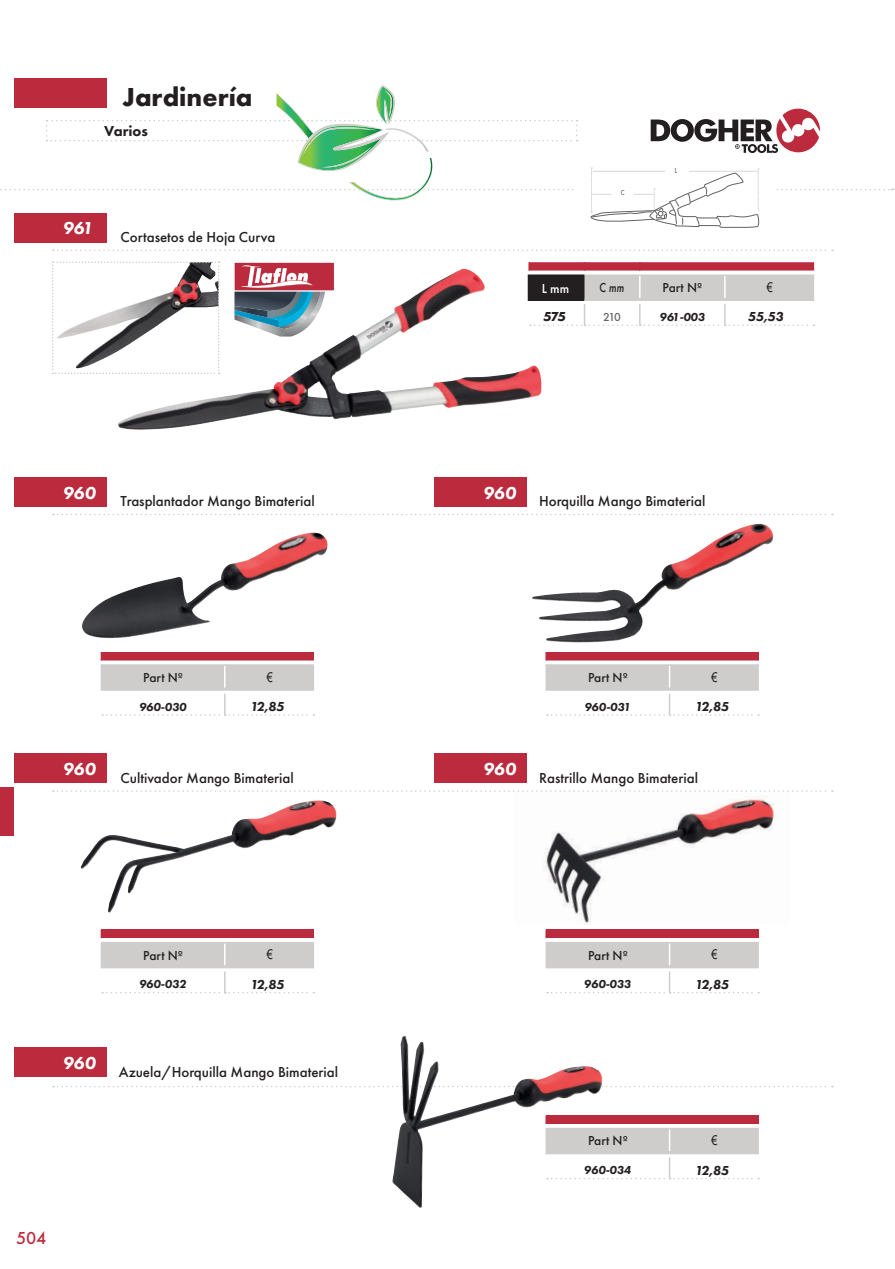
<style>
.page{position:relative;width:895px;height:1269px;background:#fff}
.page>*{position:absolute;margin:0;border:0;box-sizing:border-box;transform-origin:0 0}
.t1{font:700 27px "Futura PT";color:#231f20}
.t2{font:italic 800 18px "Futura PT";color:#fff}
.t3{font:500 18px "Futura PT";color:#bb2b3d}
.t4{font:500 15px "Futura PT";color:#231f20}
.t5{font:800 15px "Futura PT";color:#231f20}
.t6{font:500 13.5px "Futura PT";color:#231f20}
.t7{font:italic 800 13.5px "Futura PT";letter-spacing:-.01em;color:#231f20}
.t8{font:13.5px "Arial";color:#231f20;scale:.8 1}
.t9{font:500 13.5px "Futura PT";color:#fff}
.t10{font:italic 500 13.5px "Futura PT";color:#231f20;scale:.8 1}
.t11{font:italic 700 13.5px "Futura PT";color:#231f20}
.t12{font:italic 800 12px "Futura PT";letter-spacing:-.01em;color:#231f20}
.t13{font:500 12px "Futura PT";color:#636366}
.t14{font:500 7.65px "Futura PT";color:#636366;scale:.8 1}
.s1{font-style:normal}
</style>
<div class="page">
<div style="left:14px;top:78px;width:92px;height:29px;background:#bb2b3d"></div>
<div style="left:0;top:787px;width:14px;height:48px;background:#bb2b3d"></div>
<div style="left:434px;top:477px;width:93px;height:29px;background:#bb2b3d"></div>
<svg style="left:53px;top:513px;width:780px;height:2px"></svg>
<div style="left:14px;top:477px;width:92px;height:29px;background:#bb2b3d"></div>
<svg style="left:101px;top:652px;width:213px;height:63px"></svg>
<svg style="left:545px;top:652px;width:214px;height:63px"></svg>
<div style="left:434px;top:753px;width:93px;height:29px;background:#bb2b3d"></div>
<svg style="left:53px;top:790px;width:780px;height:1px"></svg>
<div style="left:14px;top:753px;width:92px;height:29px;background:#bb2b3d"></div>
<svg style="left:101px;top:929px;width:213px;height:64px"></svg>
<svg style="left:545px;top:929px;width:214px;height:64px"></svg>
<div style="left:14px;top:1047px;width:92px;height:29px;background:#bb2b3d"></div>
<svg style="left:604px;top:1115px;width:155px;height:63px"></svg>
<svg style="left:53px;top:1086px;width:780px;height:1px"></svg>
<svg style="left:53px;top:249px;width:780px;height:2px"></svg>
<div style="left:14px;top:213px;width:92px;height:29px;background:#bb2b3d"></div>
<svg style="left:528px;top:262px;width:286px;height:64px"></svg>
<img style="left:118px;top:269px;width:424px;height:161px">
<img style="left:82px;top:532px;width:246px;height:106px">
<img style="left:532px;top:523px;width:242px;height:119px">
<svg style="left:52px;top:261px;width:168px;height:113px"></svg>
<img style="left:81px;top:800px;width:256px;height:112px">
<img style="left:545px;top:799px;width:230px;height:124px">
<img style="left:392px;top:1036px;width:212px;height:171px">
<svg style="left:0;top:85px;width:895px;height:143px"></svg>
<div style="left:233px;top:261px;width:102px;height:30px;background:#bb2b3d;border:1px solid #fff"></div>
<svg style="left:234px;top:265px;width:92px;height:71px"></svg>
<h1 class="t1" style="left:122px;top:79px;width:132px">Jardinería</h1>
<p class="t5" style="left:104px;top:122px;width:45px">Varios</p>
<p class="t2" style="left:63px;top:217px;width:32px">961</p>
<p class="t4" style="left:121px;top:228px;width:156px">Cortasetos de Hoja Curva</p>
<p class="t14" style="left:621px;top:188px;width:6px">C</p>
<p class="t14" style="left:675px;top:166px;width:4px">L</p>
<p class="t9" style="left:542px;top:280px;width:29px">L mm</p>
<p class="t10" style="left:600px;top:279px;width:32px"><span class="s1">C</span> mm</p>
<p class="t6" style="left:662px;top:279px;width:41px">Part Nº</p>
<p class="t8" style="left:767px;top:278px;width:9px">€</p>
<p class="t11" style="left:543px;top:308px;width:24px">575</p>
<p class="t13" style="left:603px;top:310px;width:19px">210</p>
<p class="t12" style="left:660px;top:309px;width:47px">961-003</p>
<p class="t7" style="left:748px;top:308px;width:37px">55,53</p>
<p class="t2" style="left:63px;top:481px;width:34px">960</p>
<p class="t2" style="left:483px;top:481px;width:34px">960</p>
<p class="t4" style="left:121px;top:492px;width:196px">Trasplantador Mango Bimaterial</p>
<p class="t4" style="left:539px;top:492px;width:168px">Horquilla Mango Bimaterial</p>
<p class="t6" style="left:143px;top:669px;width:41px">Part Nº</p>
<p class="t8" style="left:267px;top:668px;width:9px">€</p>
<p class="t12" style="left:139px;top:699px;width:49px">960-030</p>
<p class="t6" style="left:588px;top:669px;width:41px">Part Nº</p>
<p class="t8" style="left:712px;top:668px;width:9px">€</p>
<p class="t12" style="left:584px;top:699px;width:48px">960-031</p>
<p class="t7" style="left:250px;top:698px;width:36px">12,85</p>
<p class="t7" style="left:695px;top:698px;width:36px">12,85</p>
<p class="t2" style="left:63px;top:758px;width:34px">960</p>
<p class="t2" style="left:483px;top:758px;width:34px">960</p>
<p class="t4" style="left:121px;top:768px;width:175px">Cultivador Mango Bimaterial</p>
<p class="t4" style="left:539px;top:768px;width:160px">Rastrillo Mango Bimaterial</p>
<p class="t6" style="left:143px;top:946px;width:41px">Part Nº</p>
<p class="t8" style="left:267px;top:945px;width:9px">€</p>
<p class="t12" style="left:139px;top:976px;width:49px">960-032</p>
<p class="t6" style="left:588px;top:946px;width:41px">Part Nº</p>
<p class="t8" style="left:712px;top:945px;width:9px">€</p>
<p class="t12" style="left:584px;top:976px;width:49px">960-033</p>
<p class="t7" style="left:250px;top:975px;width:36px">12,85</p>
<p class="t7" style="left:695px;top:975px;width:36px">12,85</p>
<p class="t2" style="left:63px;top:1051px;width:34px">960</p>
<p class="t4" style="left:119px;top:1062px;width:221px">Azuela/Horquilla Mango Bimaterial</p>
<p class="t3" style="left:16px;top:1226px;width:32px">504</p>
<p class="t6" style="left:588px;top:1132px;width:41px">Part Nº</p>
<p class="t8" style="left:712px;top:1131px;width:9px">€</p>
<p class="t12" style="left:584px;top:1162px;width:49px">960-034</p>
<p class="t7" style="left:695px;top:1161px;width:36px">12,85</p>
</div>
